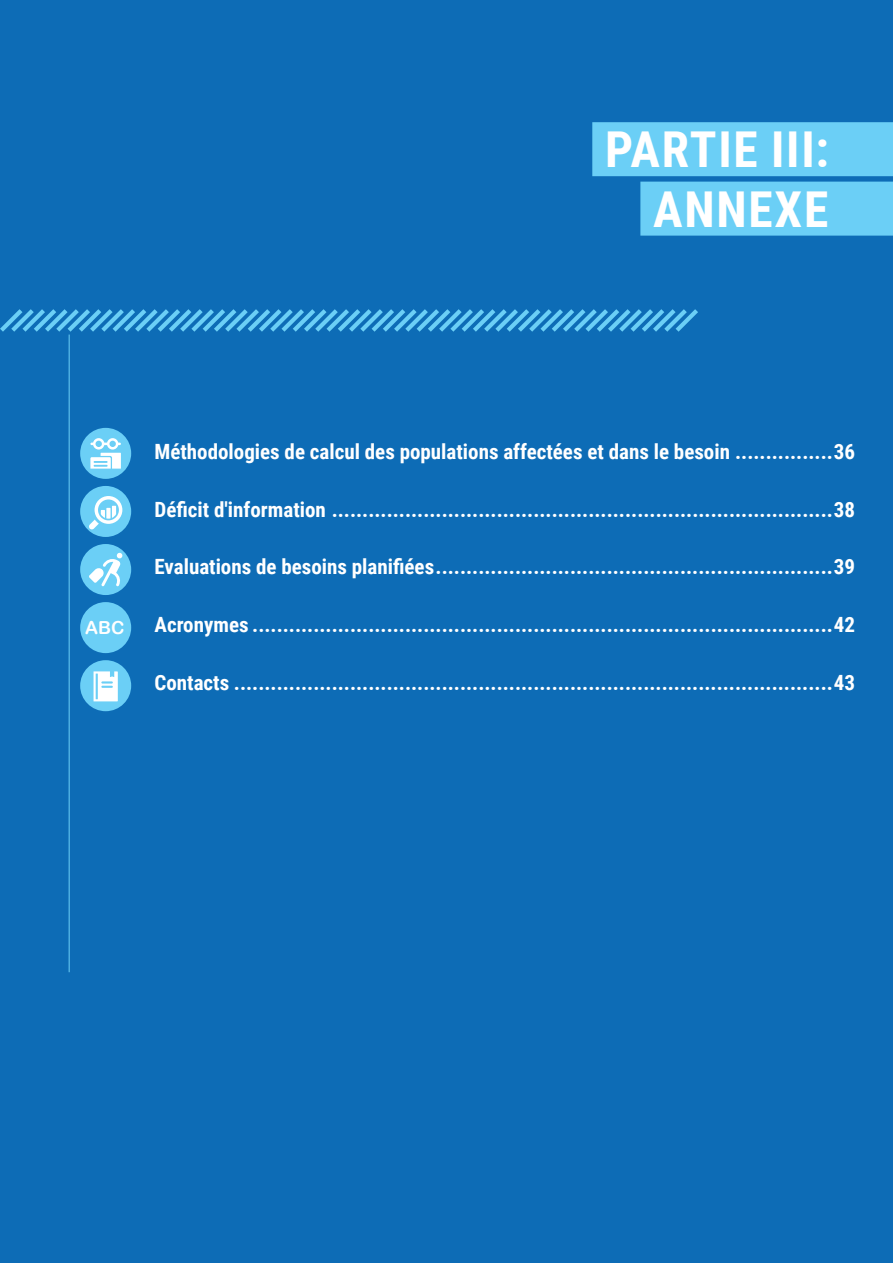
<style>
.page{position:relative;width:893px;height:1263px;background:#fff}
.page>*{position:absolute;margin:0;border:0;box-sizing:border-box;transform-origin:0 0}
.t1{font:700 49.5px/59.4px "Roboto Condensed";letter-spacing:.035em;color:#fff;text-align:right}
.t2{font:700 21px "Roboto Condensed";color:#fff}
.t3{font:18px "Arial Rounded MT Bold";color:#fff}
</style>
<div class="page">
<div style="left:1px;top:0;width:892px;height:1263px;background:#0d6cb6"></div>
<hr style="left:69px;top:335px;width:1px;height:637px;background:#6bcff6">
<svg style="left:0;top:305px;width:698px;height:31px"></svg>
<div style="left:592px;top:122px;width:301px;height:54px;background:#6bcff6"></div>
<div style="left:640px;top:182px;width:253px;height:54px;background:#6bcff6"></div>
<div style="left:80px;top:602px;width:51px;height:51px;background:#6bcff6;border-radius:50%"></div>
<div style="left:80px;top:544px;width:51px;height:51px;background:#6bcff6;border-radius:50%"></div>
<div style="left:80px;top:660px;width:51px;height:51px;background:#6bcff6;border-radius:50%"></div>
<div style="left:80px;top:486px;width:51px;height:51px;background:#6bcff6;border-radius:50%"></div>
<div style="left:80px;top:428px;width:51px;height:51px;background:#6bcff6;border-radius:50%"></div>
<svg style="left:94px;top:671px;width:24px;height:30px"></svg>
<svg style="left:89px;top:552px;width:34px;height:34px"></svg>
<svg style="left:90px;top:438px;width:31px;height:31px"></svg>
<svg style="left:89px;top:496px;width:33px;height:34px"></svg>
<h1 class="t1" style="left:605px;top:118px;width:226px">PARTIE III:<br>ANNEXE</h1>
<p class="t3" style="left:85px;top:617px;width:41px">ABC</p>
<p class="t2" style="left:154px;top:437px;width:702px">Méthodologies de calcul des populations affectées et dans le besoin ................36</p>
<p class="t2" style="left:154px;top:494px;width:702px">Déficit d'information ..................................................................................38</p>
<p class="t2" style="left:154px;top:552px;width:702px">Evaluations de besoins planifiées.................................................................39</p>
<p class="t2" style="left:154px;top:610px;width:702px">Acronymes ...............................................................................................42</p>
<p class="t2" style="left:154px;top:668px;width:702px">Contacts ..................................................................................................43</p>
</div>
